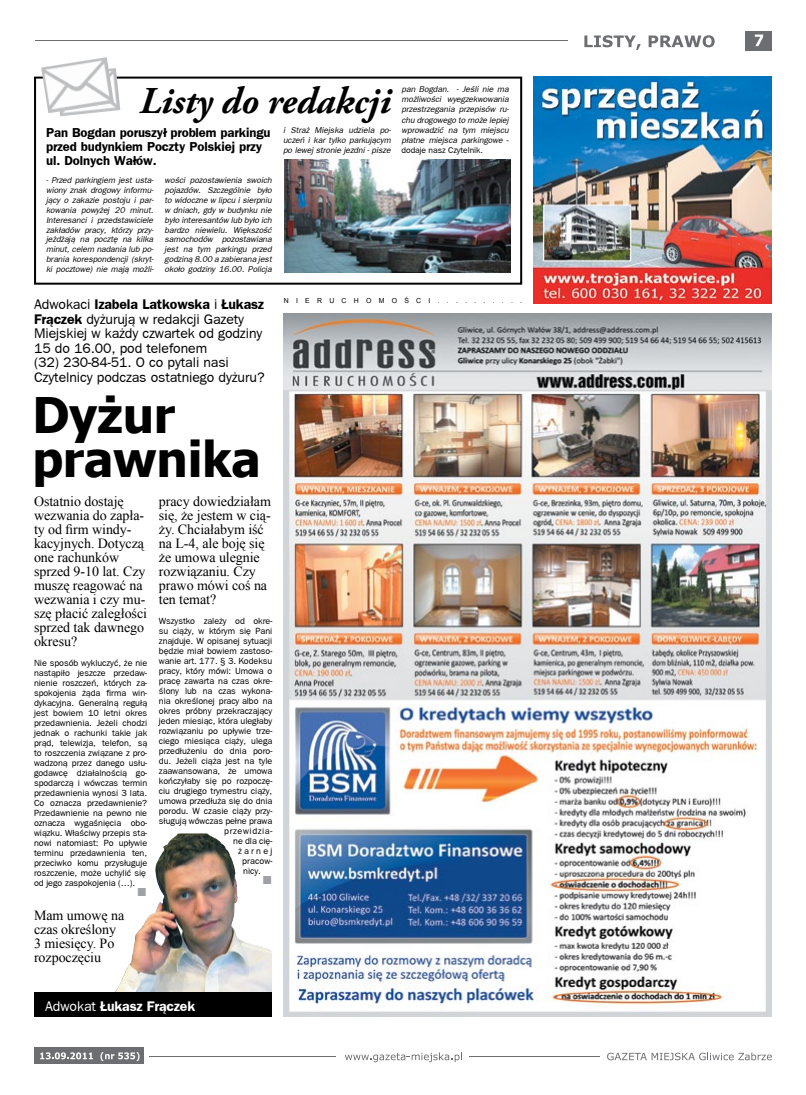
<style>
.page{position:relative;width:806px;height:1095px;background:#fff}
.page>*{position:absolute;margin:0;border:0;box-sizing:border-box;transform-origin:0 0}
.t1{font:700 49px/44.1px "Tahoma";letter-spacing:-.005em;color:#000}
.t2{font:italic 700 37.8px "Adobe Garamond Pro";letter-spacing:-.005em;color:#000}
.t3{font:500 17px "Franklin Gothic";color:#9fa1a4}
.t4{font:14px/14px "Times New Roman";letter-spacing:-.005em;color:#000}
.t5{font:14px/14.5px "Frankfurt Gothic";letter-spacing:-.005em;color:#000}
.t6{font:700 14px "Frankfurt Gothic";letter-spacing:-.005em;color:#fff}
.t7{font:700 13px/14px "Frankfurt Gothic";letter-spacing:-.005em;color:#000}
.t8{font:9px/10px "Frankfurt Gothic";letter-spacing:-.005em;color:#000;text-align:justify}
.t9{font:9px "Frankfurt Gothic";letter-spacing:.065em;color:#000}
.t10{font:italic 8.5px/9.9px "Frankfurt Gothic";letter-spacing:-.005em;color:#000;text-align:justify}
.t11{font:6.9px "Arial";letter-spacing:1.05em;color:#000}
.s1{font-style:normal}
.s2{font-weight:700}
.s3{font-weight:400}
</style>
<div class="page">
<div style="left:34px;top:77px;width:488px;height:207px;border:2px solid #000"></div>
<img style="left:114px;top:833px;width:158px;height:159px">
<div style="left:744px;top:31px;width:27px;height:19px;background:#6d6e71"></div>
<hr style="left:35px;top:41px;width:532px;height:1px;background:#6d6e71">
<svg style="left:754px;top:35px;width:8px;height:11px"></svg>
<svg style="left:584px;top:35px;width:56px;height:15px"></svg>
<svg style="left:648px;top:35px;width:66px;height:12px"></svg>
<div style="left:35px;top:1047px;width:109px;height:16px;background:#6d6e71"></div>
<svg style="left:40px;top:1052px;width:53px;height:7px"></svg>
<svg style="left:100px;top:1052px;width:39px;height:8px"></svg>
<svg style="left:345px;top:1052px;width:115px;height:9px"></svg>
<svg style="left:607px;top:1052px;width:164px;height:8px"></svg>
<hr style="left:149px;top:1056px;width:187px;height:1px;background:#6d6e71">
<hr style="left:469px;top:1056px;width:130px;height:1px;background:#6d6e71">
<div style="left:34px;top:992px;width:238px;height:24px;background:#000"></div>
<img style="left:533px;top:77px;width:238px;height:226px">
<img style="left:284px;top:313px;width:487px;height:703px">
<img style="left:60px;top:68px;width:60px;height:48px">
<img style="left:41px;top:57px;width:73px;height:56px">
<img style="left:284px;top:159px;width:226px;height:113px">
<h2 class="t2" style="left:139px;top:79px;width:252px">Listy do redakcji</h2>
<h3 class="t7" style="left:46px;top:125px;width:226px">Pan Bogdan poruszył problem parkingu przed budynkiem Poczty Polskiej przy ul. Dolnych Wałów.</h3>
<p class="t10" style="left:46px;top:175px;width:109px">- Przed parkingiem jest usta&shy;wiony znak drogowy informu&shy;jący o zakazie postoju i par&shy;kowania powyżej 20 minut.<br>Interesanci i przedstawiciele zakładów pracy, którzy przy&shy;jeżdżają na pocztę na kilka minut, celem nadania lub po&shy;brania korespondencji (skryt&shy;ki pocztowe) nie mają możli-</p>
<p class="t10" style="left:164px;top:175px;width:109px">wości pozostawienia swoich pojazdów. Szczególnie było to widoczne w lipcu i sierpniu w dniach, gdy w budynku nie było interesantów lub było ich bardzo niewielu. Większość samochodów pozostawiana jest na tym parkingu przed godziną 8.00 a zabierana jest około godziny 16.00. Policja</p>
<p class="t10" style="left:283px;top:125px;width:109px">i Straż Miejska udziela po&shy;uczeń i kar tylko parkującym po lewej stronie jezdni - pisze</p>
<p class="t10" style="left:401px;top:84px;width:109px;line-height:10.2px">pan Bogdan. - Jeśli nie ma możliwości wyegzekwowania przestrzegania przepisów ru&shy;chu drogowego to może lepiej wprowadzić na tym miejscu płatne miejsca parkingowe <span class="s1">- dodaje nasz Czytelnik.</span></p>
<h3 class="t5" style="left:34px;top:297px;width:232px">Adwokaci <span class="s2">Izabela Latkowska</span> i <span class="s2">Łukasz Frączek</span> dyżurują w redakcji Gazety Miejskiej w każdy czwartek od godziny 15 do 16.00, pod telefonem<br>(32) 230-84-51. O co pytali nasi Czytelnicy podczas ostatniego dyżuru?</h3>
<h1 class="t1" style="left:32px;top:390px;width:230px">Dyżur prawnika</h1>
<h3 class="t4" style="left:34px;top:494px;width:114px">Ostatnio dostaję wezwania do zapła&shy;ty od firm windy&shy;kacyjnych. Dotyczą one rachunków sprzed 9-10 lat. Czy muszę reagować na wezwania i czy mu&shy;szę płacić zaległości sprzed tak dawnego okresu?</h3>
<p class="t8" style="left:34px;top:658px;width:115px">Nie sposób wykluczyć, że nie nastąpiło jeszcze przedaw&shy;nienie roszczeń, których za&shy;spokojenia żąda firma win&shy;dykacyjna. Generalną regułą jest bowiem 10 letni okres przedawnienia. Jeżeli chodzi jednak o rachunki takie jak prąd, telewizja, telefon, są to roszczenia związane z pro&shy;wadzoną przez danego usłu&shy;godawcę działalnością go&shy;spodarczą i wówczas termin przedawnienia wynosi 3 lata.<br>Co oznacza przedawnienie?<br>Przedawnienie na pewno nie oznacza wygaśnięcia obo&shy;wiązku. Właściwy przepis sta&shy;nowi natomiast: Po upływie terminu przedawnienia ten, przeciwko komu przysługuje roszczenie, może uchylić się od jego zaspokojenia (…).</p>
<h3 class="t3" style="left:137px;top:879px;width:12px">■</h3>
<h3 class="t4" style="left:34px;top:908px;width:92px">Mam umowę na czas określony<br>3 miesięcy. Po rozpoczęciu</h3>
<h3 class="t4" style="left:159px;top:494px;width:113px">pracy dowiedziałam się, że jestem w cią&shy;ży. Chciałabym iść na L-4, ale boję się że umowa ulegnie rozwiązaniu. Czy prawo mówi coś na ten temat?</h3>
<p class="t8" style="left:159px;top:616px;width:115px">Wszystko zależy od okre-</p>
<p class="t8" style="left:159px;top:626px;width:115px">su ciąży, w którym się Pani</p>
<p class="t8" style="left:159px;top:636px;width:115px">znajduje. W opisanej sytuacji</p>
<p class="t8" style="left:159px;top:646px;width:115px">będzie miał bowiem zastoso-</p>
<p class="t8" style="left:159px;top:656px;width:115px">wanie art. 177. § 3. Kodeksu</p>
<p class="t8" style="left:159px;top:666px;width:115px">pracy, który mówi: Umowa o</p>
<p class="t8" style="left:159px;top:676px;width:115px">pracę zawarta na czas okre-</p>
<p class="t8" style="left:159px;top:686px;width:115px">ślony lub na czas wykona-</p>
<p class="t8" style="left:159px;top:696px;width:115px">nia określonej pracy albo na</p>
<p class="t8" style="left:159px;top:706px;width:115px">okres próbny przekraczający</p>
<p class="t8" style="left:159px;top:716px;width:115px">jeden miesiąc, która uległaby</p>
<p class="t8" style="left:159px;top:726px;width:115px">rozwiązaniu po upływie trze-</p>
<p class="t8" style="left:159px;top:736px;width:115px">ciego miesiąca ciąży, ulega</p>
<p class="t8" style="left:159px;top:746px;width:115px">przedłużeniu do dnia poro-</p>
<p class="t8" style="left:159px;top:756px;width:115px">du. Jeżeli ciąża jest na tyle</p>
<p class="t8" style="left:159px;top:766px;width:115px">zaawansowana, że umowa</p>
<p class="t8" style="left:159px;top:776px;width:115px">kończyłaby się po rozpoczę-</p>
<p class="t8" style="left:159px;top:786px;width:115px">ciu drugiego trymestru ciąży,</p>
<p class="t8" style="left:159px;top:796px;width:115px">umowa przedłuża się do dnia</p>
<p class="t8" style="left:159px;top:806px;width:115px">porodu. W czasie ciąży przy-</p>
<p class="t8" style="left:159px;top:816px;width:115px">sługują wówczas pełne prawa</p>
<p class="t9" style="left:224px;top:826px;width:50px">przewidzia-</p>
<p class="t8" style="left:233px;top:836px;width:41px">ne dla cię-</p>
<p class="t8" style="left:238px;top:846px;width:36px">żarnej</p>
<p class="t8" style="left:242px;top:856px;width:32px">pracow-</p>
<p class="t8" style="left:243px;top:866px;width:19px">nicy.</p>
<h3 class="t3" style="left:262px;top:867px;width:12px">■</h3>
<p class="t11" style="left:283px;top:296px;width:240px">NIERUCHOMOŚCI..........</p>
<h3 class="t6" style="left:45px;top:997px;width:151px"><span class="s3">Adwokat</span> Łukasz Frączek</h3>
</div>
